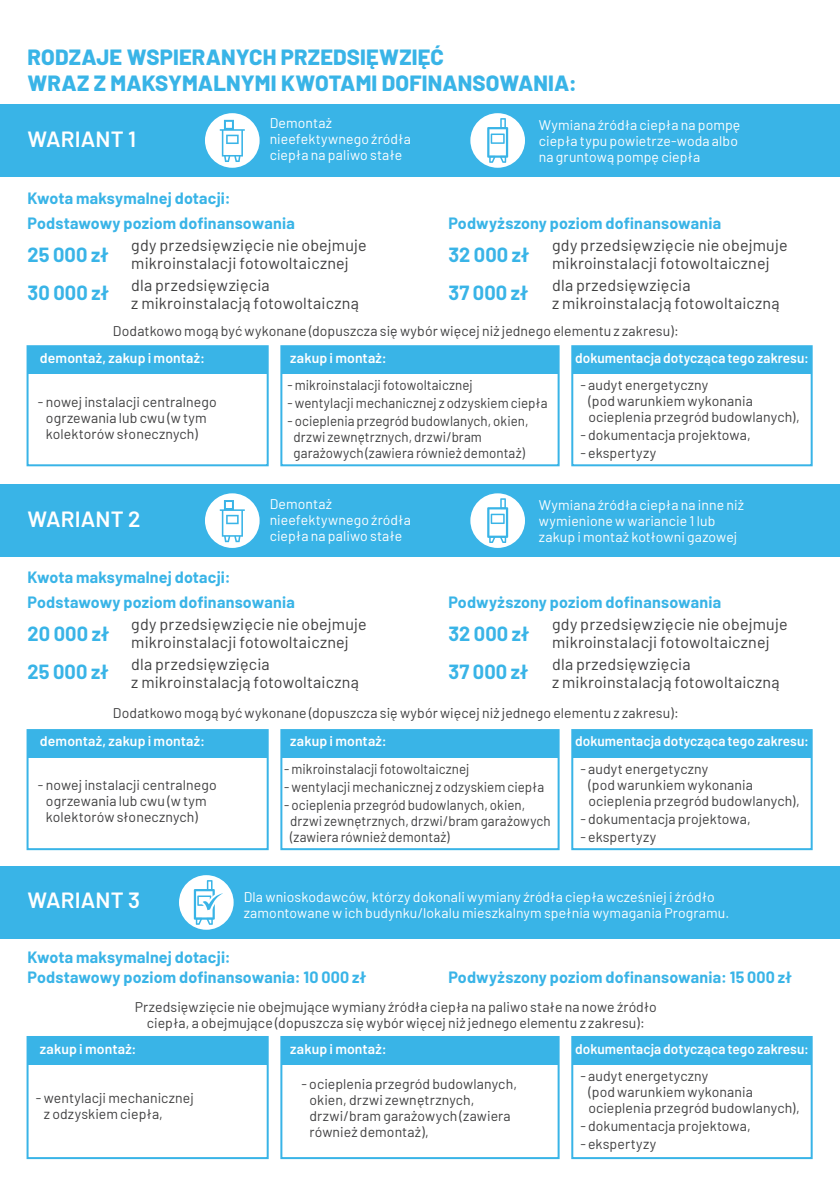
<style>
.page{position:relative;width:840px;height:1191px;background:#fff}
.page>*{position:absolute;margin:0;border:0;box-sizing:border-box;transform-origin:0 0}
.t1{font:800 22px/26.4px "Barlow";letter-spacing:.005em;color:#39b4e7}
.t2{font:600 22px "Barlow";letter-spacing:.005em;color:#fff}
.t3{font:700 20px/38px "Barlow";letter-spacing:.005em;color:#39b4e7}
.t4{font:16px/18px "Barlow";letter-spacing:.01em;color:#3e3e3f}
.t5{font:700 16px "Barlow";letter-spacing:.01em;color:#39b4e7}
.t6{font:14px/16px "Barlow";letter-spacing:.005em;color:#3e3e3f}
.t7{font:14px/16px "Barlow";letter-spacing:.01em;color:#fff}
.t8{font:14px/16px "Barlow";letter-spacing:.005em;color:#3e3e3f;scale:.95 1}
.t9{font:600 14px "Barlow";letter-spacing:.005em;color:#fff}
</style>
<div class="page">
<div style="left:0;top:104px;width:839px;height:73px;background:#39b4e7"></div>
<div style="left:571px;top:345px;width:241px;height:121px;border:2px solid #39b4e7"></div>
<div style="left:572px;top:346px;width:239px;height:27px;background:#39b4e7"></div>
<div style="left:27px;top:345px;width:241px;height:121px;border:2px solid #39b4e7"></div>
<div style="left:28px;top:346px;width:239px;height:27px;background:#39b4e7"></div>
<div style="left:280px;top:345px;width:279px;height:121px;border:2px solid #39b4e7"></div>
<div style="left:281px;top:346px;width:277px;height:27px;background:#39b4e7"></div>
<div style="left:205px;top:113px;width:54px;height:55px;background:#fff;border-radius:50%"></div>
<svg style="left:220px;top:120px;width:25px;height:42px"></svg>
<div style="left:470px;top:113px;width:54px;height:55px;background:#fff;border-radius:50%"></div>
<svg style="left:487px;top:120px;width:21px;height:43px"></svg>
<div style="left:0;top:484px;width:839px;height:73px;background:#39b4e7"></div>
<div style="left:0;top:866px;width:839px;height:72px;background:#39b4e7"></div>
<div style="left:205px;top:493px;width:54px;height:55px;background:#fff;border-radius:50%"></div>
<svg style="left:220px;top:500px;width:25px;height:42px"></svg>
<div style="left:470px;top:493px;width:54px;height:55px;background:#fff;border-radius:50%"></div>
<svg style="left:487px;top:500px;width:21px;height:43px"></svg>
<div style="left:571px;top:729px;width:241px;height:121px;border:2px solid #39b4e7"></div>
<div style="left:572px;top:730px;width:239px;height:27px;background:#39b4e7"></div>
<div style="left:27px;top:729px;width:241px;height:121px;border:2px solid #39b4e7"></div>
<div style="left:28px;top:730px;width:239px;height:27px;background:#39b4e7"></div>
<div style="left:280px;top:729px;width:279px;height:121px;border:2px solid #39b4e7"></div>
<div style="left:281px;top:730px;width:277px;height:27px;background:#39b4e7"></div>
<div style="left:571px;top:1036px;width:241px;height:123px;border:2px solid #39b4e7"></div>
<div style="left:572px;top:1037px;width:239px;height:27px;background:#39b4e7"></div>
<div style="left:27px;top:1036px;width:241px;height:123px;border:2px solid #39b4e7"></div>
<div style="left:28px;top:1037px;width:239px;height:27px;background:#39b4e7"></div>
<div style="left:280px;top:1036px;width:279px;height:123px;border:2px solid #39b4e7"></div>
<div style="left:281px;top:1037px;width:277px;height:27px;background:#39b4e7"></div>
<div style="left:179px;top:875px;width:54px;height:54px;background:#fff;border-radius:50%"></div>
<svg style="left:194px;top:881px;width:31px;height:43px"></svg>
<h1 class="t1" style="left:28px;top:42px;width:550px">RODZAJE WSPIERANYCH PRZEDSIĘWZIĘĆ<br>WRAZ Z MAKSYMALNYMI KWOTAMI DOFINANSOWANIA:</h1>
<h1 class="t2" style="left:28px;top:122px;width:110px">WARIANT 1</h1>
<p class="t5" style="left:28px;top:187px;width:204px">Kwota maksymalnej dotacji:</p>
<p class="t7" style="left:269px;top:114px;width:142px">Demontaż nieefektywnego źródła ciepła na paliwo stałe</p>
<p class="t7" style="left:538px;top:116px;width:203px">Wymiana źródła ciepła na pompę ciepła typu powietrze-woda albo na gruntową pompę ciepła</p>
<p class="t5" style="left:28px;top:211px;width:269px">Podstawowy poziom dofinansowania</p>
<p class="t5" style="left:448px;top:211px;width:274px">Podwyższony poziom dofinansowania</p>
<h2 class="t3" style="left:28px;top:234px;width:83px">25 000 zł<br>30 000 zł</h2>
<p class="t4" style="left:131px;top:235px;width:237px">gdy przedsięwzięcie nie obejmuje mikroinstalacji fotowoltaicznej</p>
<p class="t4" style="left:131px;top:275px;width:229px">dla przedsięwzięcia<br>z mikroinstalacją fotowoltaiczną</p>
<h2 class="t3" style="left:448px;top:234px;width:83px">32 000 zł<br>37 000 zł</h2>
<p class="t4" style="left:552px;top:235px;width:237px">gdy przedsięwzięcie nie obejmuje mikroinstalacji fotowoltaicznej</p>
<p class="t4" style="left:552px;top:275px;width:229px">dla przedsięwzięcia<br>z mikroinstalacją fotowoltaiczną</p>
<p class="t6" style="left:113px;top:322px;width:567px">Dodatkowo mogą być wykonane (dopuszcza się wybór więcej niż jednego elementu z zakresu):</p>
<p class="t9" style="left:40px;top:347px;width:167px">demontaż, zakup i montaż:</p>
<p class="t9" style="left:290px;top:347px;width:98px">zakup i montaż:</p>
<p class="t6" style="left:46px;top:392px;width:172px;text-indent:-8px">- nowej instalacji centralnego ogrzewania lub cwu (w tym kolektorów słonecznych)</p>
<p class="t8" style="left:287px;top:376px;width:196px">- mikroinstalacji fotowoltaicznej</p>
<p class="t8" style="left:287px;top:394px;width:275px">- wentylacji mechanicznej z odzyskiem ciepła</p>
<p class="t8" style="left:293px;top:412px;width:249px;text-indent:-6px">- ocieplenia przegród budowlanych, okien, drzwi zewnętrznych, drzwi/bram garażowych (zawiera również demontaż)</p>
<p class="t9" style="left:575px;top:347px;width:235px">dokumentacja dotycząca tego zakresu:</p>
<p class="t6" style="left:588px;top:376px;width:213px;text-indent:-8px">- audyt energetyczny<br>(pod warunkiem wykonania ocieplenia przegród budowlanych),</p>
<p class="t6" style="left:580px;top:426px;width:172px">- dokumentacja projektowa,</p>
<p class="t6" style="left:580px;top:444px;width:77px">- ekspertyzy</p>
<h1 class="t2" style="left:28px;top:502px;width:115px">WARIANT 2</h1>
<p class="t5" style="left:28px;top:565px;width:204px">Kwota maksymalnej dotacji:</p>
<p class="t7" style="left:269px;top:494px;width:142px">Demontaż nieefektywnego źródła ciepła na paliwo stałe</p>
<p class="t7" style="left:538px;top:496px;width:206px">Wymiana źródła ciepła na inne niż wymienione w wariancie 1 lub zakup i montaż kotłowni gazowej</p>
<p class="t5" style="left:28px;top:591px;width:269px">Podstawowy poziom dofinansowania</p>
<p class="t5" style="left:448px;top:591px;width:274px">Podwyższony poziom dofinansowania</p>
<h2 class="t3" style="left:28px;top:613px;width:83px">20 000 zł<br>25 000 zł</h2>
<p class="t4" style="left:131px;top:614px;width:237px">gdy przedsięwzięcie nie obejmuje mikroinstalacji fotowoltaicznej</p>
<p class="t4" style="left:131px;top:654px;width:229px">dla przedsięwzięcia<br>z mikroinstalacją fotowoltaiczną</p>
<h2 class="t3" style="left:448px;top:613px;width:83px">32 000 zł<br>37 000 zł</h2>
<p class="t4" style="left:552px;top:614px;width:237px">gdy przedsięwzięcie nie obejmuje mikroinstalacji fotowoltaicznej</p>
<p class="t4" style="left:552px;top:654px;width:229px">dla przedsięwzięcia<br>z mikroinstalacją fotowoltaiczną</p>
<p class="t6" style="left:113px;top:704px;width:567px">Dodatkowo mogą być wykonane (dopuszcza się wybór więcej niż jednego elementu z zakresu):</p>
<p class="t9" style="left:40px;top:731px;width:167px">demontaż, zakup i montaż:</p>
<p class="t9" style="left:290px;top:731px;width:98px">zakup i montaż:</p>
<p class="t6" style="left:46px;top:776px;width:172px;text-indent:-8px">- nowej instalacji centralnego ogrzewania lub cwu (w tym kolektorów słonecznych)</p>
<p class="t8" style="left:284px;top:760px;width:196px">- mikroinstalacji fotowoltaicznej</p>
<p class="t8" style="left:284px;top:778px;width:275px">- wentylacji mechanicznej z odzyskiem ciepła</p>
<p class="t8" style="left:290px;top:796px;width:275px;text-indent:-6px">- ocieplenia przegród budowlanych, okien, drzwi zewnętrznych, drzwi/bram garażowych (zawiera również demontaż)</p>
<p class="t9" style="left:575px;top:731px;width:235px">dokumentacja dotycząca tego zakresu:</p>
<p class="t6" style="left:588px;top:760px;width:213px;text-indent:-8px">- audyt energetyczny<br>(pod warunkiem wykonania ocieplenia przegród budowlanych),</p>
<p class="t6" style="left:580px;top:810px;width:172px">- dokumentacja projektowa,</p>
<p class="t6" style="left:580px;top:828px;width:77px">- ekspertyzy</p>
<h1 class="t2" style="left:28px;top:884px;width:114px">WARIANT 3</h1>
<p class="t5" style="left:28px;top:945px;width:204px">Kwota maksymalnej dotacji:</p>
<p class="t7" style="left:243px;top:888px;width:487px">Dla wnioskodawców, którzy dokonali wymiany źródła ciepła wcześniej i źródło zamontowane w ich budynku/lokalu mieszkalnym spełnia wymagania Programu.</p>
<p class="t5" style="left:28px;top:965px;width:340px">Podstawowy poziom dofinansowania: 10 000 zł</p>
<p class="t5" style="left:448px;top:965px;width:345px">Podwyższony poziom dofinansowania: 15 000 zł</p>
<p class="t6" style="left:135px;top:998px;width:523px;text-align:center">Przedsięwzięcie nie obejmujące wymiany źródła ciepła na paliwo stałe na nowe źródło ciepła, a obejmujące (dopuszcza się wybór więcej niż jednego elementu z zakresu):</p>
<p class="t9" style="left:40px;top:1038px;width:98px">zakup i montaż:</p>
<p class="t9" style="left:290px;top:1038px;width:98px">zakup i montaż:</p>
<p class="t6" style="left:44px;top:1088px;width:151px;text-indent:-8px">- wentylacji mechanicznej z odzyskiem ciepła,</p>
<p class="t6" style="left:309px;top:1075px;width:209px;text-indent:-8px">- ocieplenia przegród budowlanych, okien, drzwi zewnętrznych, drzwi/bram garażowych (zawiera również demontaż),</p>
<p class="t9" style="left:575px;top:1038px;width:235px">dokumentacja dotycząca tego zakresu:</p>
<p class="t6" style="left:588px;top:1067px;width:213px;text-indent:-8px">- audyt energetyczny<br>(pod warunkiem wykonania ocieplenia przegród budowlanych),</p>
<p class="t6" style="left:580px;top:1117px;width:172px">- dokumentacja projektowa,</p>
<p class="t6" style="left:580px;top:1135px;width:77px">- ekspertyzy</p>
</div>
